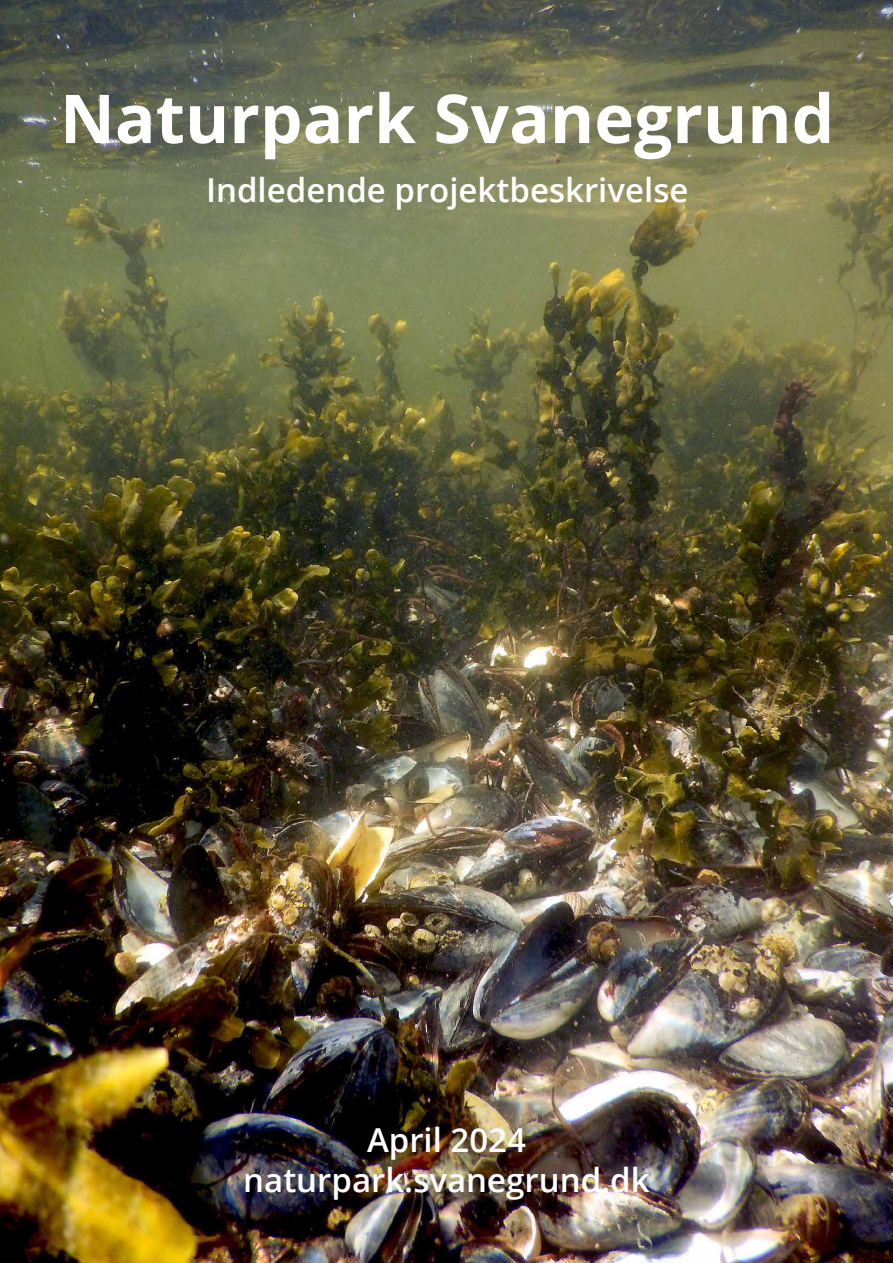
<style>
.page{position:relative;width:893px;height:1263px;background:#fff}
.page>*{position:absolute;margin:0;border:0;box-sizing:border-box;transform-origin:0 0}
.t1{font:700 67.5px "Open Sans";color:#fff}
.t2{font:600 33px/39.6px "Open Sans";color:#fff;text-align:center}
.t3{font:600 33px "Open Sans";color:#fff}
</style>
<div class="page">
<img style="left:0;top:0;width:893px;height:1263px">
<h1 class="t1" style="left:60px;top:71px;width:776px">Naturpark Svanegrund</h1>
<p class="t3" style="left:206px;top:168px;width:484px">Indledende projektbeskrivelse</p>
<p class="t2" style="left:243px;top:1120px;width:408px">April 2024 naturpark.svanegrund.dk</p>
</div>
